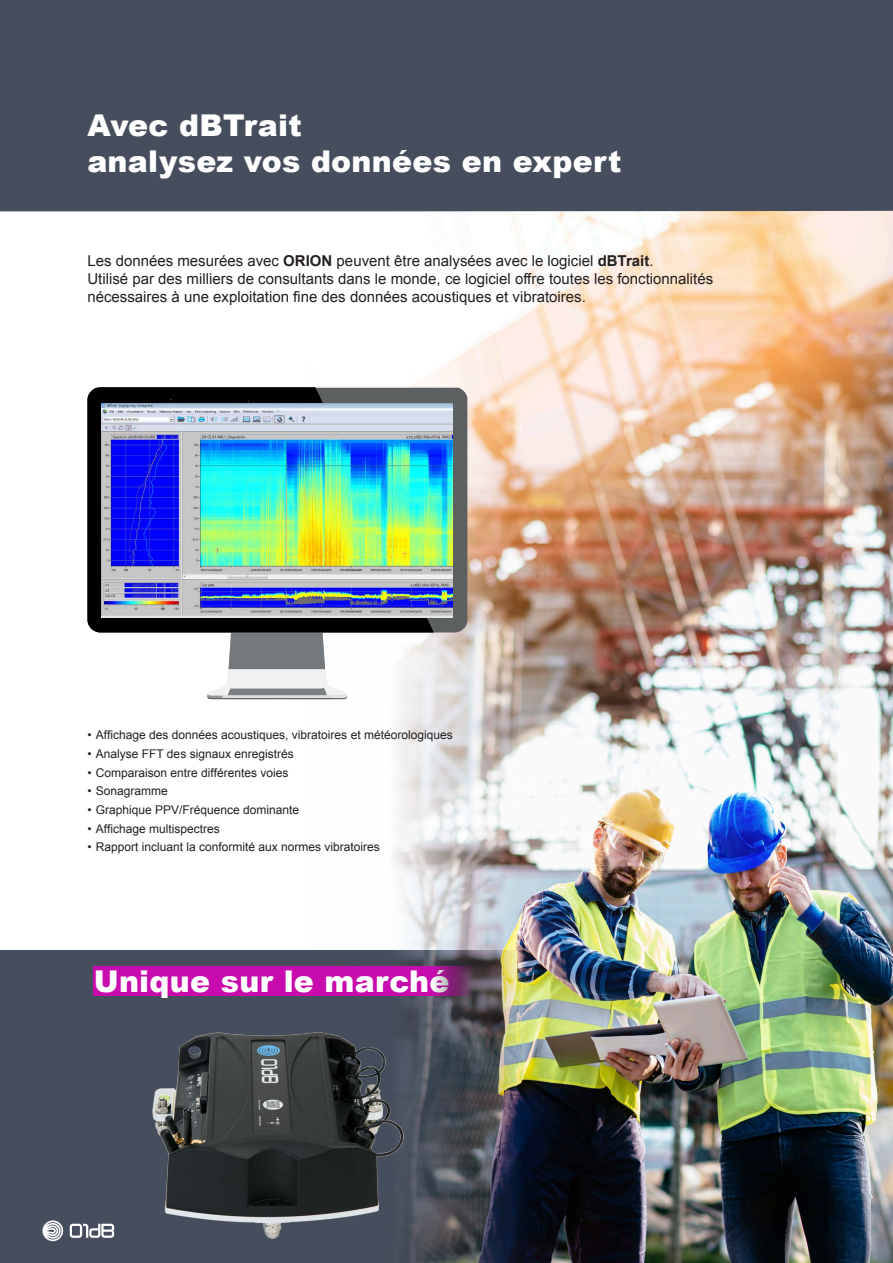
<style>
.page{position:relative;width:893px;height:1263px;background:#fff}
.page>*{position:absolute;margin:0;border:0;box-sizing:border-box;transform-origin:0 0}
.t1{font:900 30px/36px "Arial";letter-spacing:.01em;color:#fff}
.TXT_courant{font:15px/18px "Arial";color:#231f20}
.t2{font:12px "Arial";color:#231f20}
.s1{font-weight:700}
</style>
<div class="page">
<div style="left:0;top:950px;width:559px;height:313px;background:#464e5d"></div>
<div style="left:0;top:0;width:893px;height:211px;background:#464e5d"></div>
<img style="left:306px;top:211px;width:587px;height:1052px">
<svg style="left:207px;top:632px;width:140px;height:67px"></svg>
<svg style="left:434px;top:388px;width:33px;height:244px;background:#616766"></svg>
<svg style="left:87px;top:387px;width:347px;height:245px;background:#151516"></svg>
<img style="left:101px;top:400px;width:351px;height:217px">
<svg style="left:43px;top:1220px;width:20px;height:21px"></svg>
<svg style="left:70px;top:1224px;width:44px;height:14px"></svg>
<img style="left:152px;top:1026px;width:255px;height:218px">
<svg style="left:94px;top:966px;width:425px;height:30px;background:#ba1a9f"></svg>
<p class="t1" style="left:87px;top:107px;width:536px">Avec dBTrait<br>analysez vos données en expert</p>
<p class="TXT_courant" style="left:87px;top:252px;width:627px">Les données mesurées avec <span class="s1">ORION</span> peuvent être analysées avec le logiciel <span class="s1">dBTrait</span>.<br>Utilisé par des milliers de consultants dans le monde, ce logiciel offre toutes les fonctionnalités nécessaires à une exploitation fine des données acoustiques et vibratoires.</p>
<p class="t2" style="left:87px;top:727px;width:367px">• Affichage des données acoustiques, vibratoires et météorologiques</p>
<p class="t2" style="left:87px;top:746px;width:208px">• Analyse FFT des signaux enregistrés</p>
<p class="t2" style="left:87px;top:765px;width:203px">• Comparaison entre différentes voies</p>
<p class="t2" style="left:87px;top:783px;width:82px">• Sonagramme</p>
<p class="t2" style="left:87px;top:802px;width:213px">• Graphique PPV/Fréquence dominante</p>
<p class="t2" style="left:87px;top:820px;width:134px">• Affichage multispectres</p>
<p class="t2" style="left:87px;top:839px;width:294px">• Rapport incluant la conformité aux normes vibratoires</p>
<h1 class="t1" style="left:94px;top:962px;width:357px">Unique sur le marché</h1>
</div>
